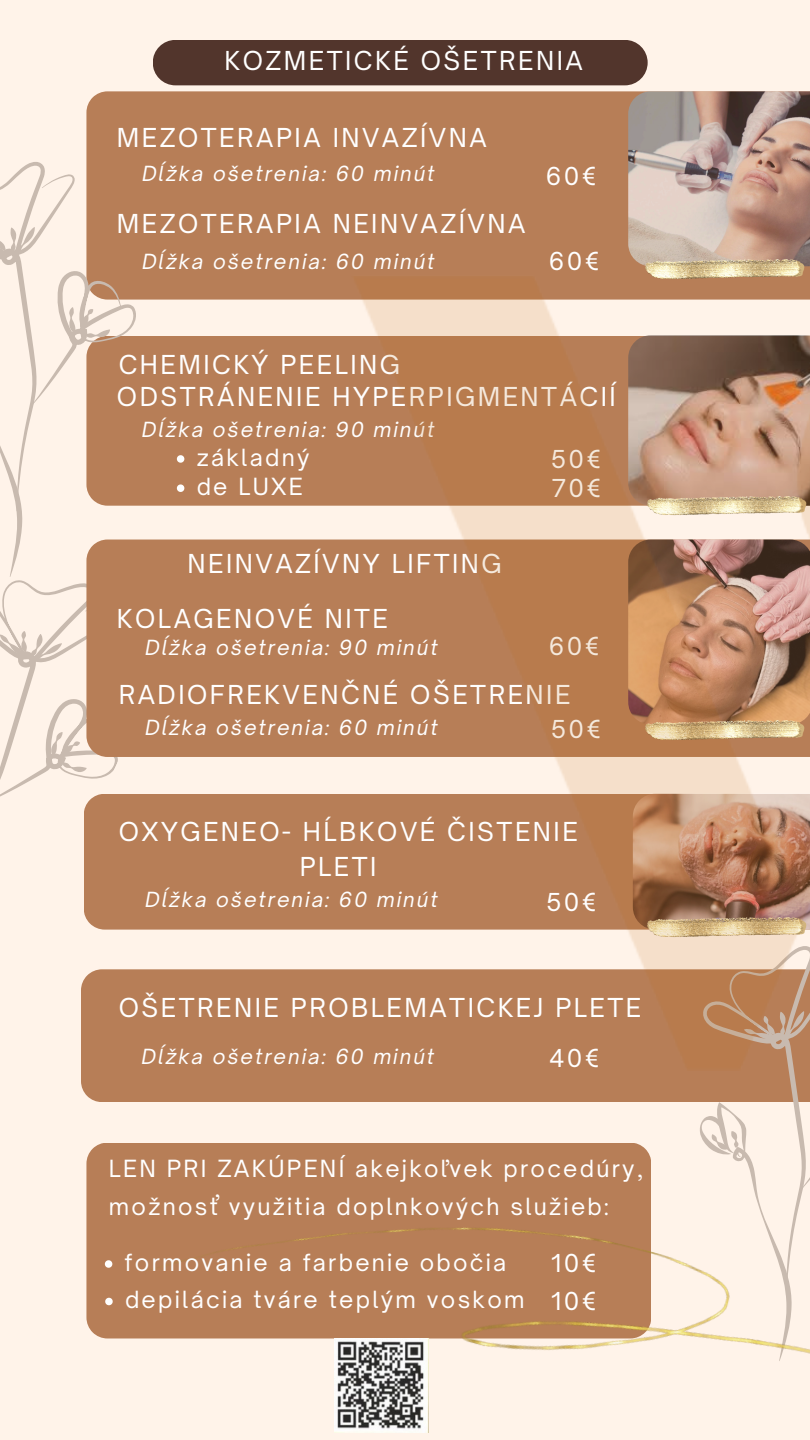
<style>
.page{position:relative;width:810px;height:1440px;background:#fff3e9}
.page>*{position:absolute;margin:0;border:0;box-sizing:border-box;transform-origin:0 0}
.t1{font:25px "Open Sauce One";letter-spacing:.1em;color:#fff}
.t2{font:23.7px "Open Sauce One";letter-spacing:.1em;color:#fff}
.t3{font:22.7px "Open Sauce One";letter-spacing:.1em;color:#fff}
.t4{font:italic 20px "Open Sauce One";letter-spacing:.1em;color:#fff}
</style>
<div class="page">
<div style="left:153px;top:40px;width:495px;height:45px;background:#52352c;border-radius:23px"></div>
<div style="left:86px;top:91px;width:542px;height:209px;background:#b77e57"></div>
<div style="left:86px;top:336px;width:724px;height:170px;background:#b77e57"></div>
<svg style="left:0;top:580px;width:86px;height:102px"></svg>
<svg style="left:0;top:630px;width:62px;height:39px"></svg>
<svg style="left:0;top:682px;width:118px;height:115px"></svg>
<div style="left:86px;top:540px;width:724px;height:217px;background:#b77e57"></div>
<div style="left:84px;top:794px;width:267px;height:136px;background:#b77e57"></div>
<div style="left:81px;top:969px;width:619px;height:133px;background:#b77e57"></div>
<div style="left:86px;top:1143px;width:59px;height:195px;background:#b77e57"></div>
<svg style="left:0;top:162px;width:136px;height:415px"></svg>
<svg style="left:700px;top:1070px;width:110px;height:64px"></svg>
<img style="left:145px;top:1134px;width:665px;height:299px">
<img style="left:628px;top:91px;width:182px;height:158px">
<svg style="left:177px;top:455px;width:7px;height:8px"></svg>
<svg style="left:177px;top:484px;width:7px;height:8px"></svg>
<img style="left:334px;top:1338px;width:95px;height:94px">
<img style="left:351px;top:249px;width:459px;height:821px">
<svg style="left:105px;top:1260px;width:7px;height:8px"></svg>
<svg style="left:105px;top:1298px;width:8px;height:7px"></svg>
<p class="t1" style="left:224px;top:45px;width:360px">KOZMETICKÉ OŠETRENIA</p>
<h1 class="t1" style="left:117px;top:122px;width:371px">MEZOTERAPIA INVAZÍVNA</h1>
<p class="t4" style="left:142px;top:161px;width:294px">Dĺžka ošetrenia: 60 minút</p>
<h1 class="t2" style="left:546px;top:161px;width:52px">60€</h1>
<p class="t1" style="left:117px;top:208px;width:410px">MEZOTERAPIA NEINVAZÍVNA</p>
<h1 class="t4" style="left:142px;top:249px;width:294px">Dĺžka ošetrenia: 60 minút</h1>
<p class="t2" style="left:549px;top:246px;width:52px">60€</p>
<p class="t1" style="left:119px;top:349px;width:283px">CHEMICKÝ PEELING</p>
<h1 class="t1" style="left:117px;top:381px;width:500px">ODSTRÁNENIE HYPERPIGMENTÁCIÍ</h1>
<p class="t4" style="left:142px;top:417px;width:294px">Dĺžka ošetrenia: 90 minút</p>
<p class="t3" style="left:197px;top:443px;width:114px">základný</p>
<p class="t2" style="left:551px;top:444px;width:52px">50€</p>
<p class="t3" style="left:197px;top:472px;width:108px">de LUXE</p>
<p class="t2" style="left:552px;top:473px;width:51px">70€</p>
<p class="t1" style="left:187px;top:548px;width:316px">NEINVAZÍVNY LIFTING</p>
<h1 class="t1" style="left:117px;top:603px;width:273px">KOLAGENOVÉ NITE</h1>
<p class="t4" style="left:145px;top:635px;width:294px">Dĺžka ošetrenia: 90 minút</p>
<p class="t1" style="left:119px;top:679px;width:453px">RADIOFREKVENČNÉ OŠETRENIE</p>
<p class="t4" style="left:145px;top:715px;width:294px">Dĺžka ošetrenia: 60 minút</p>
<h1 class="t2" style="left:549px;top:631px;width:52px">60€</h1>
<h1 class="t2" style="left:551px;top:714px;width:52px">50€</h1>
<p class="t1" style="left:119px;top:816px;width:461px">OXYGENEO- HĹBKOVÉ ČISTENIE</p>
<p class="t1" style="left:300px;top:851px;width:78px">PLETI</p>
<p class="t4" style="left:145px;top:887px;width:294px">Dĺžka ošetrenia: 60 minút</p>
<p class="t2" style="left:546px;top:888px;width:52px">50€</p>
<p class="t1" style="left:119px;top:992px;width:524px">OŠETRENIE PROBLEMATICKEJ PLETE</p>
<p class="t4" style="left:142px;top:1044px;width:294px">Dĺžka ošetrenia: 60 minút</p>
<h1 class="t2" style="left:549px;top:1044px;width:52px">40€</h1>
<p class="t3" style="left:109px;top:1155px;width:536px">LEN PRI ZAKÚPENÍ akejkoľvek procedúry,</p>
<p class="t3" style="left:109px;top:1192px;width:501px">možnosť využitia doplnkových služieb:</p>
<p class="t3" style="left:125px;top:1248px;width:383px">formovanie a farbenie obočia</p>
<p class="t3" style="left:125px;top:1286px;width:401px">depilácia tváre teplým voskom</p>
<h1 class="t2" style="left:551px;top:1248px;width:47px">10€</h1>
<h1 class="t2" style="left:551px;top:1286px;width:47px">10€</h1>
</div>
